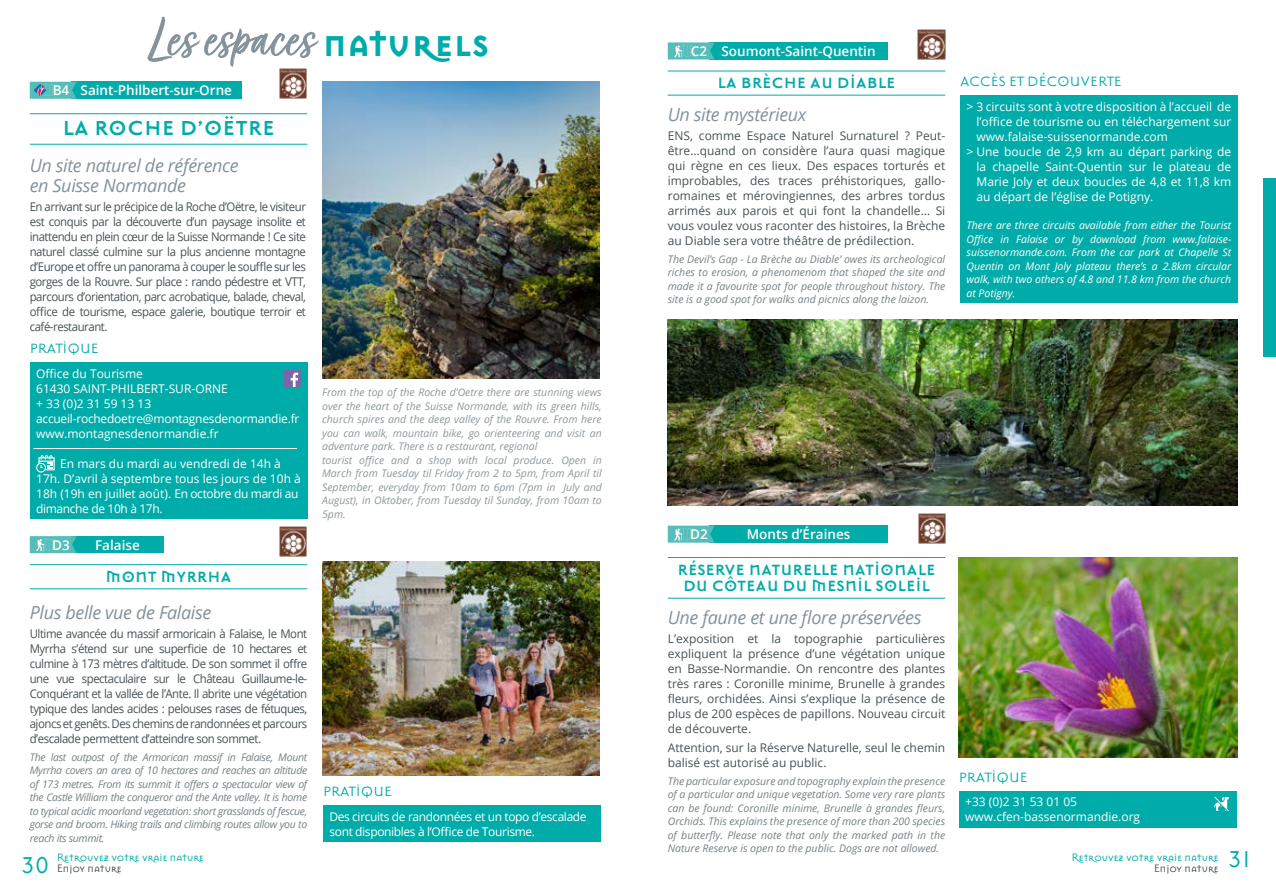
<style>
.page{position:relative;width:1276px;height:893px;background:#fff}
.page>*{position:absolute;margin:0;border:0;box-sizing:border-box;transform-origin:0 0}
.t1{font:61.05px "Turbinado Pro";letter-spacing:.03em;color:#83929b}
.t2{font:700 22.5px "Mason Sans OT";color:#00aca9}
.t3{font:italic 18px/19.5px "Open Sans";letter-spacing:-.02em;color:#83929b}
.t4{font:700 16.5px/16.5px "Mason Sans OT";color:#00aca9;text-align:center}
.t5{font:15px "Mason Sans OT";color:#00aca9}
.t6{font:600 13.5px "Open Sans";color:#fff}
.t7{font:12px/15px "Open Sans";color:#485156;text-align:justify;scale:.95 1}
.t8{font:12px/15px "Open Sans";color:#485156;text-align:justify}
.t9{font:12px/15px "Open Sans";color:#fff}
.t10{font:12px/15px "Open Sans";letter-spacing:-.03em;color:#fff}
.t11{font:12px/10.5px "Mason Sans OT";color:#00aca9}
.t12{font:italic 10.5px/13.5px "Open Sans";color:#778186;text-align:justify}
.t13{font:italic 10.5px/13.5px "Open Sans";color:#8e979d}
.t14{font:italic 10.5px/13.5px "Open Sans";color:#fff;text-align:justify}
.s1{font-family:"Mason Sans OT";font-weight:700;font-size:45px;color:#00aca9}
.s2{font-size:25.5px}
.s3{color:#485156}
</style>
<div class="page">
<hr style="left:30px;top:564px;width:277px;height:1px;background:#00aca9">
<hr style="left:30px;top:588px;width:277px;height:1px;background:#00aca9">
<div style="left:71px;top:536px;width:93px;height:17px;background:#00aca9"></div>
<svg style="left:30px;top:536px;width:47px;height:17px"></svg>
<div style="left:71px;top:82px;width:170px;height:17px;background:#00aca9"></div>
<svg style="left:30px;top:82px;width:47px;height:17px"></svg>
<hr style="left:30px;top:113px;width:277px;height:1px;background:#00aca9">
<hr style="left:30px;top:144px;width:277px;height:1px;background:#00aca9">
<img style="left:322px;top:82px;width:278px;height:297px">
<img style="left:322px;top:562px;width:278px;height:213px">
<div style="left:30px;top:362px;width:277px;height:157px;background:#00aca9"></div>
<svg style="left:36px;top:455px;width:19px;height:18px"></svg>
<hr style="left:33px;top:448px;width:264px;height:1px;background:#fff">
<div style="left:284px;top:370px;width:17px;height:17px;background:#8064a9"></div>
<svg style="left:291px;top:373px;width:7px;height:14px"></svg>
<div style="left:323px;top:805px;width:277px;height:37px;background:#00aca9"></div>
<hr style="left:668px;top:71px;width:277px;height:1px;background:#00aca9">
<hr style="left:668px;top:95px;width:277px;height:1px;background:#00aca9">
<div style="left:709px;top:42px;width:179px;height:17px;background:#00aca9"></div>
<svg style="left:668px;top:42px;width:46px;height:17px"></svg>
<div style="left:960px;top:95px;width:277px;height:208px;background:#00aca9"></div>
<img style="left:917px;top:29px;width:28px;height:30px">
<img style="left:279px;top:68px;width:28px;height:30px">
<img style="left:279px;top:527px;width:28px;height:30px">
<img style="left:668px;top:320px;width:569px;height:185px">
<div style="left:958px;top:791px;width:278px;height:37px;background:#00aca9"></div>
<hr style="left:668px;top:557px;width:277px;height:1px;background:#00aca9">
<hr style="left:668px;top:598px;width:277px;height:1px;background:#00aca9">
<div style="left:709px;top:526px;width:179px;height:17px;background:#00aca9"></div>
<svg style="left:668px;top:526px;width:46px;height:17px"></svg>
<img style="left:958px;top:558px;width:279px;height:199px">
<img style="left:918px;top:513px;width:28px;height:30px">
<svg style="left:1214px;top:797px;width:15px;height:14px"></svg>
<div style="left:1263px;top:179px;width:13px;height:178px;background:#00aca9"></div>
<h1 class="t1" style="left:148px;top:6px;width:342px">Les espaces <span class="s1">naturels</span></h1>
<p class="t6" style="left:53px;top:81px;width:181px">B4 Saint-Philbert-sur-Orne</p>
<h2 class="t2" style="left:62px;top:116px;width:214px">LA ROCHE D’OËTRE</h2>
<h3 class="t3" style="left:30px;top:156px;width:211px">Un site naturel de référence en Suisse Normande</h3>
<p class="t7" style="left:30px;top:199px;width:292px">En arrivant sur le précipice de la Roche d’Oëtre, le visiteur est conquis par la découverte d’un paysage insolite et inattendu en plein cœur de la Suisse Normande ! Ce site naturel classé culmine sur la plus ancienne montagne d’Europe et offre un panorama à couper le souffle sur les gorges de la Rouvre. Sur place : rando pédestre et VTT, parcours d’orientation, parc acrobatique, balade, cheval, office de tourisme, espace galerie, boutique terroir et café-restaurant.</p>
<h3 class="t5" style="left:30px;top:340px;width:70px">PRATIQUE</h3>
<p class="t9" style="left:36px;top:366px;width:265px">Office du Tourisme<br>61430 SAINT-PHILBERT-SUR-ORNE<br>+ 33 (0)2 31 59 13 13 accueil-rochedoetre@montagnesdenormandie.fr www.montagnesdenormandie.fr</p>
<p class="t9" style="left:36px;top:456px;width:266px;text-indent:24px">En mars du mardi au vendredi de 14h à 17h. D’avril à septembre tous les jours de 10h à 18h (19h en juillet août). En octobre du mardi au dimanche de 10h à 17h.</p>
<p class="t6" style="left:52px;top:536px;width:19px">D3</p>
<p class="t6" style="left:95px;top:536px;width:46px">Falaise</p>
<h3 class="t4" style="left:106px;top:568px;width:127px">MONT MYRRHA</h3>
<h3 class="t3" style="left:30px;top:602px;width:183px">Plus belle vue de Falaise</h3>
<p class="t7" style="left:30px;top:626px;width:294px">Ultime avancée du massif armoricain à Falaise, le Mont Myrrha s’étend sur une superficie de 10 hectares et culmine à 173 mètres d’altitude. De son sommet il offre une vue spectaculaire sur le Château Guillaume-le-Conquérant et la vallée de l’Ante. Il abrite une végétation typique des landes acides : pelouses rases de fétuques, ajoncs et genêts. Des chemins de randonnées et parcours d’escalade permettent d’atteindre son sommet.</p>
<p class="t12" style="left:30px;top:750px;width:279px">The last outpost of the Armorican massif in Falaise, Mount Myrrha covers an area of 10 hectares and reaches an altitude of 173 metres. From its summit it offers a spectacular view of the Castle William the conqueror and the Ante valley. It is home to typical acidic moorland vegetation: short grasslands of fescue, gorse and broom. Hiking trails and climbing routes allow you to reach its summit.</p>
<p class="t11" style="left:20px;top:852px;width:185px;text-indent:37px">Retrouvez votre vraie nature<br><span class="s2">30</span> <span class="s3">Enjoy nature</span></p>
<p class="t13" style="left:322px;top:385px;width:281px">From the top of the Roche d’Oetre there are stunning views over the heart of the Suisse Normande, with its green hills, church spires and the deep valley of the Rouvre. From here you can walk, mountain bike, go orienteering and visit an adventure park. There is a restaurant, regional<br>tourist office and a shop with local produce. Open in March from Tuesday til Friday from 2 to 5pm, from April til September, everyday from 10am to 6pm (7pm in July and August), in Oktober, from Tuesday til Sunday, from 10am to 5pm.</p>
<h3 class="t5" style="left:323px;top:783px;width:70px">PRATIQUE</h3>
<p class="t10" style="left:329px;top:808px;width:259px">Des circuits de randonnées et un topo d’escalade sont disponibles à l’Office de Tourisme.</p>
<p class="t6" style="left:691px;top:42px;width:186px">C2 Soumont-Saint-Quentin</p>
<h3 class="t4" style="left:717px;top:75px;width:179px">LA BRÈCHE AU DIABLE</h3>
<h3 class="t3" style="left:668px;top:104px;width:140px">Un site mystérieux</h3>
<p class="t8" style="left:668px;top:128px;width:279px">ENS, comme Espace Naturel Surnaturel ? Peut&shy;être…quand on considère l’aura quasi magique qui règne en ces lieux. Des espaces torturés et improbables, des traces préhistoriques, gallo&shy;romaines et mérovingiennes, des arbres tordus arrimés aux parois et qui font la chandelle… Si vous voulez vous raconter des histoires, la Brèche au Diable sera votre théâtre de prédilection.</p>
<p class="t12" style="left:668px;top:252px;width:279px">The Devil’s Gap - La Brèche au Diable’ owes its archeological riches to erosion, a phenomenom that shaped the site and made it a favourite spot for people throughout history. The site is a good spot for walks and picnics along the laizon.</p>
<h3 class="t5" style="left:960px;top:73px;width:163px">ACCÈS ET DÉCOUVERTE</h3>
<p class="t9" style="left:966px;top:98px;width:266px">&gt; 3 circuits sont à votre disposition à l’accueil de</p>
<p class="t9" style="left:976px;top:113px;width:256px">l’office de tourisme ou en téléchargement sur</p>
<p class="t9" style="left:976px;top:128px;width:193px">www.falaise-suissenormande.com</p>
<p class="t9" style="left:966px;top:143px;width:266px">&gt; Une boucle de 2,9 km au départ parking de</p>
<p class="t9" style="left:976px;top:158px;width:256px">la chapelle Saint-Quentin sur le plateau de</p>
<p class="t9" style="left:976px;top:173px;width:256px">Marie Joly et deux boucles de 4,8 et 11,8 km</p>
<p class="t9" style="left:976px;top:188px;width:178px">au départ de l’église de Potigny.</p>
<p class="t14" style="left:966px;top:218px;width:266px">There are three circuits available from either the Tourist Office in Falaise or by download from www.falaise&shy;suissenormande.com. From the car park at Chapelle St Quentin on Mont Joly plateau there’s a 2.8km circular walk, with two others of 4.8 and 11.8 km from the church at Potigny.</p>
<p class="t6" style="left:690px;top:525px;width:19px">D2</p>
<p class="t6" style="left:747px;top:525px;width:105px">Monts d’Éraines</p>
<h3 class="t4" style="left:677px;top:561px;width:259px">RÉSERVE NATURELLE NATIONALE<br>DU CÔTEAU DU MESNIL SOLEIL</h3>
<h3 class="t3" style="left:668px;top:607px;width:255px">Une faune et une flore préservées</h3>
<p class="t8" style="left:668px;top:631px;width:279px">L’exposition et la topographie particulières expliquent la présence d’une végétation unique en Basse-Normandie. On rencontre des plantes très rares : Coronille minime, Brunelle à grandes fleurs, orchidées. Ainsi s’explique la présence de plus de 200 espèces de papillons. Nouveau circuit de découverte.</p>
<p class="t8" style="left:668px;top:740px;width:279px">Attention, sur la Réserve Naturelle, seul le chemin balisé est autorisé au public.</p>
<p class="t12" style="left:668px;top:774px;width:279px">The particular exposure and topography explain the presence of a particular and unique vegetation. Some very rare plants can be found: Coronille minime, Brunelle à grandes fleurs, Orchids. This explains the presence of more than 200 species of butterfly. Please note that only the marked path in the Nature Reserve is open to the public. Dogs are not allowed.</p>
<h3 class="t5" style="left:958px;top:768px;width:70px">PRATIQUE</h3>
<p class="t9" style="left:965px;top:794px;width:176px">+33 (0)2 31 53 01 05 www.cfen-bassenormandie.org</p>
<p class="t11" style="left:1153px;top:852px;width:99px;text-indent:-82px">Retrouvez votre vraie nature<br><span class="s3">Enjoy nature</span> <sup>31</sup></p>
</div>
